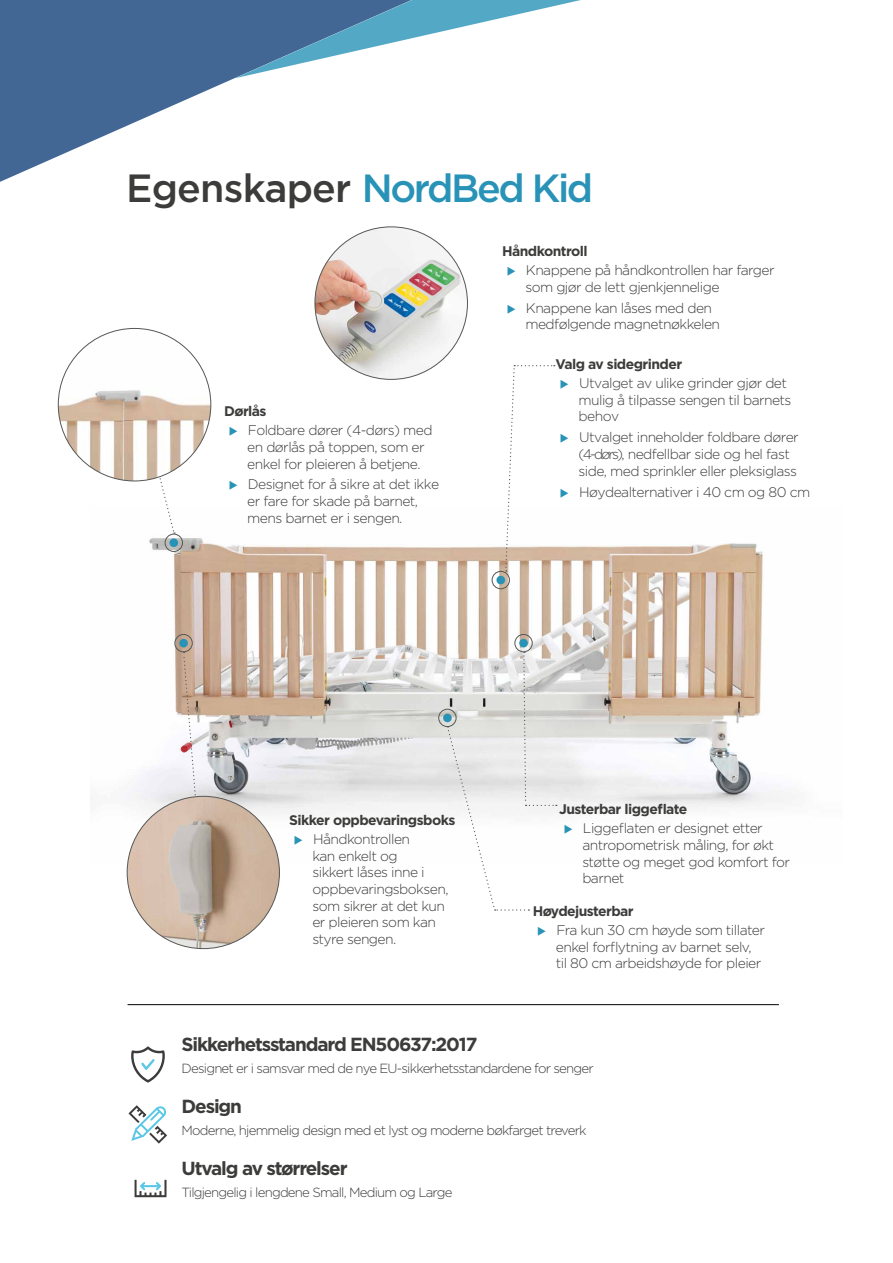
<style>
.page{position:relative;width:893px;height:1263px;background:#fff}
.page>*{position:absolute;margin:0;border:0;box-sizing:border-box;transform-origin:0 0}
.t1{font:500 39.3px "Gotham";letter-spacing:-.03em;color:#3c3c3b}
.t2{font:700 18.9px "Gotham";letter-spacing:-.06em;color:#3c3c3b}
.t3{font:300 13.95px/16.6px "Gotham";letter-spacing:-.04em;color:#3c3c3b}
.t4{font:700 13.95px "Gotham";letter-spacing:-.04em;color:#3c3c3b}
.t5{font:300 13.2px "Gotham";letter-spacing:-.06em;color:#3c3c3b}
.s1{color:#2993b7}
</style>
<div class="page">
<img style="left:127px;top:532px;width:658px;height:332px">
<svg style="left:0;top:78px;width:458px;height:187px"></svg>
<svg style="left:0;top:0;width:581px;height:78px;fill:#436794"></svg>
<div style="left:165px;top:534px;width:18px;height:18px;border:1px solid #575756;border-radius:50%"></div>
<div style="left:169px;top:538px;width:9px;height:9px;background:#2993b7;border-radius:50%"></div>
<div style="left:174px;top:634px;width:19px;height:18px;border:1px solid #575756;border-radius:50%"></div>
<div style="left:179px;top:639px;width:9px;height:8px;background:#2993b7;border-radius:50%"></div>
<svg style="left:505px;top:365px;width:50px;height:207px"></svg>
<svg style="left:141px;top:470px;width:34px;height:64px"></svg>
<svg style="left:182px;top:652px;width:51px;height:150px"></svg>
<div style="left:492px;top:571px;width:18px;height:18px;border:1px solid #575756;border-radius:50%"></div>
<div style="left:496px;top:576px;width:9px;height:8px;background:#2993b7;border-radius:50%"></div>
<div style="left:514px;top:634px;width:19px;height:18px;border:1px solid #575756;border-radius:50%"></div>
<div style="left:519px;top:639px;width:9px;height:8px;background:#2993b7;border-radius:50%"></div>
<div style="left:438px;top:709px;width:18px;height:18px;border:1px solid #575756;border-radius:50%"></div>
<svg style="left:443px;top:713px;width:9px;height:9px"></svg>
<svg style="left:131px;top:1046px;width:34px;height:36px"></svg>
<svg style="left:128px;top:1105px;width:39px;height:38px"></svg>
<svg style="left:135px;top:1180px;width:32px;height:17px"></svg>
<img style="left:315px;top:227px;width:152px;height:152px;border-radius:76px">
<img style="left:127px;top:796px;width:152px;height:152px;border-radius:76px">
<svg style="left:446px;top:652px;width:111px;height:259px"></svg>
<hr style="left:128px;top:1004px;width:651px;height:1px;background:#000">
<img style="left:58px;top:328px;width:153px;height:153px;border-radius:76px">
<h1 class="t1" style="left:126px;top:165px;width:469px">Egenskaper <span class="s1">NordBed Kid</span></h1>
<p class="t4" style="left:224px;top:402px;width:44px">Dørlås</p>
<p class="t3" style="left:247px;top:421px;width:187px;text-indent:-19px"><span class="s1">◆</span> Foldbare dører (4-dørs) med en dørlås på toppen, som er enkel for pleieren å betjene.</p>
<p class="t3" style="left:247px;top:476px;width:193px;text-indent:-19px"><span class="s1">◆</span> Designet for å sikre at det ikke er fare for skade på barnet, mens barnet er i sengen.</p>
<p class="t4" style="left:502px;top:241px;width:87px">Håndkontroll</p>
<p class="t3" style="left:525px;top:262px;width:251px;text-indent:-19px"><span class="s1">◆</span> Knappene på håndkontrollen har farger som gjør de lett gjenkjennelige</p>
<p class="t3" style="left:525px;top:299px;width:196px;text-indent:-19px"><span class="s1">◆</span> Knappene kan låses med den medfølgende magnetnøkkelen</p>
<p class="t4" style="left:555px;top:354px;width:128px">Valg av sidegrinder</p>
<p class="t3" style="left:578px;top:375px;width:215px;text-indent:-19px"><span class="s1">◆</span> Utvalget av ulike grinder gjør det mulig å tilpasse sengen til barnets behov</p>
<p class="t3" style="left:578px;top:429px;width:222px;text-indent:-19px"><span class="s1">◆</span> Utvalget inneholder foldbare dører (4-dørs), nedfellbar side og hel fast side, med sprinkler eller pleksiglass</p>
<p class="t3" style="left:560px;top:483px;width:252px"><span class="s1">◆</span> Høydealternativer i 40 cm og 80 cm</p>
<p class="t4" style="left:289px;top:810px;width:168px">Sikker oppbevaringsboks</p>
<p class="t3" style="left:312px;top:831px;width:138px;text-indent:-19px"><span class="s1">◆</span> Håndkontrollen<br>kan enkelt og<br>sikkert låses inne i oppbevaringsboksen, som sikrer at det kun er pleieren som kan styre sengen.</p>
<p class="t4" style="left:559px;top:800px;width:130px">Justerbar liggeflate</p>
<p class="t3" style="left:582px;top:820px;width:209px;text-indent:-19px"><span class="s1">◆</span> Liggeflaten er designet etter antropometrisk måling, for økt støtte og meget god komfort for barnet</p>
<p class="t4" style="left:533px;top:901px;width:103px">Høydejusterbar</p>
<p class="t3" style="left:556px;top:922px;width:211px;text-indent:-19px"><span class="s1">◆</span> Fra kun 30 cm høyde som tillater enkel forflytning av barnet selv, til 80 cm arbeidshøyde for pleier</p>
<h2 class="t2" style="left:182px;top:1032px;width:297px">Sikkerhetsstandard EN50637:2017</h2>
<p class="t5" style="left:182px;top:1061px;width:414px">Designet er i samsvar med de nye EU-sikkerhetsstandardene for senger</p>
<h2 class="t2" style="left:182px;top:1094px;width:62px">Design</h2>
<p class="t5" style="left:182px;top:1123px;width:407px">Moderne, hjemmelig design med et lyst og moderne bøkfarget treverk</p>
<h2 class="t2" style="left:182px;top:1156px;width:168px">Utvalg av størrelser</h2>
<p class="t5" style="left:182px;top:1185px;width:272px">Tilgjengelig i lengdene Small, Medium og Large</p>
</div>
